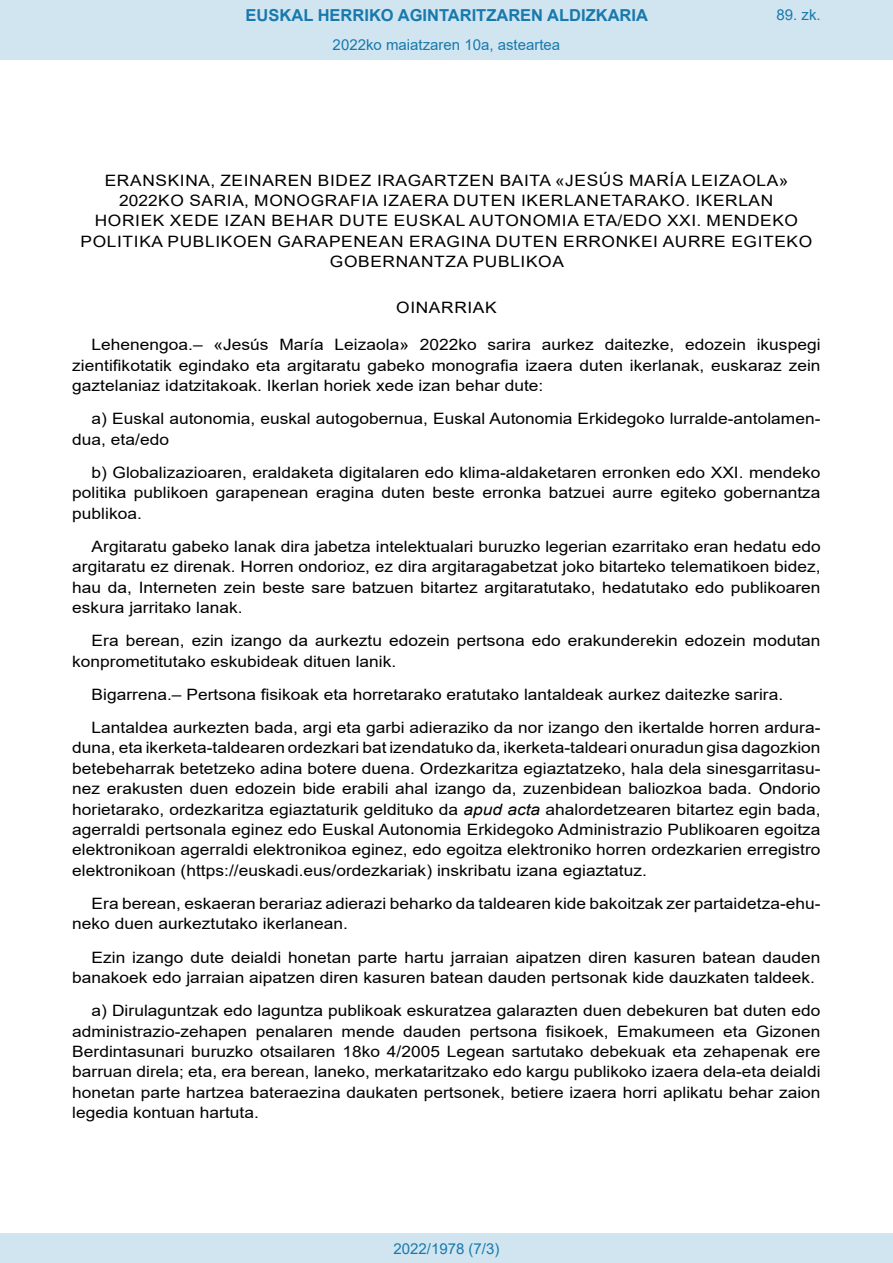
<style>
.page{position:relative;width:893px;height:1263px;background:#fff}
.page>*{position:absolute;margin:0;border:0;box-sizing:border-box;transform-origin:0 0}
.t1{font:700 16.5px "Arial";color:#1879ad}
.BOPVDetalle{font:15.6px/20.4px "Arial";color:#000;text-align:justify;scale:1.11 1}
.BOPVClave{font:15.6px/20.4px "Arial";letter-spacing:.035em;color:#000;text-align:center;scale:1.11 1}
.Paginacion_Centro{font:15px "Arial";color:#1879ad}
.s1{font-style:italic}
</style>
<div class="page">
<div style="left:0;top:0;width:893px;height:60px;background:#d0e5f0"></div>
<div style="left:0;top:1233px;width:893px;height:30px;background:#d0e5f0"></div>
<p class="t1" style="left:246px;top:3px;width:404px">EUSKAL HERRIKO AGINTARITZAREN ALDIZKARIA</p>
<p class="Paginacion_Centro" style="left:333px;top:35px;width:229px">2022ko maiatzaren 10a, asteartea</p>
<p class="Paginacion_Centro" style="left:776px;top:5px;width:46px">89. zk.</p>
<p class="BOPVClave" style="left:81px;top:170px;width:661px">ERANSKINA, ZEINAREN BIDEZ IRAGARTZEN BAITA «JESÚS MARÍA LEIZAOLA» 2022KO SARIA, MONOGRAFIA IZAERA DUTEN IKERLANETARAKO. IKERLAN<br>HORIEK XEDE IZAN BEHAR DUTE EUSKAL AUTONOMIA ETA/EDO XXI. MENDEKO POLITIKA PUBLIKOEN GARAPENEAN ERAGINA DUTEN ERRONKEI AURRE EGITEKO GOBERNANTZA PUBLIKOA</p>
<p class="BOPVClave" style="left:396px;top:297px;width:92px">OINARRIAK</p>
<p class="BOPVDetalle" style="left:72px;top:335px;width:676px;text-indent:19px">Lehenengoa.– «Jesús María Leizaola» 2022ko sarira aurkez daitezke, edozein ikuspegi zientifikotatik egindako eta argitaratu gabeko monografia izaera duten ikerlanak, euskaraz zein gaztelaniaz idatzitakoak. Ikerlan horiek xede izan behar dute:</p>
<p class="BOPVDetalle" style="left:72px;top:409px;width:676px;text-indent:19px">a) Euskal autonomia, euskal autogobernua, Euskal Autonomia Erkidegoko lurralde-antolamen&shy;dua, eta/edo</p>
<p class="BOPVDetalle" style="left:72px;top:462px;width:676px;text-indent:19px">b) Globalizazioaren, eraldaketa digitalaren edo klima-aldaketaren erronken edo XXI. mendeko politika publikoen garapenean eragina duten beste erronka batzuei aurre egiteko gobernantza publikoa.</p>
<p class="BOPVDetalle" style="left:72px;top:536px;width:676px;text-indent:19px">Argitaratu gabeko lanak dira jabetza intelektualari buruzko legerian ezarritako eran hedatu edo argitaratu ez direnak. Horren ondorioz, ez dira argitaragabetzat joko bitarteko telematikoen bidez, hau da, Interneten zein beste sare batzuen bitartez argitaratutako, hedatutako edo publikoaren eskura jarritako lanak.</p>
<p class="BOPVDetalle" style="left:72px;top:630px;width:676px;text-indent:19px">Era berean, ezin izango da aurkeztu edozein pertsona edo erakunderekin edozein modutan konprometitutako eskubideak dituen lanik.</p>
<p class="BOPVDetalle" style="left:92px;top:684px;width:625px">Bigarrena.– Pertsona fisikoak eta horretarako eratutako lantaldeak aurkez daitezke sarira.</p>
<p class="BOPVDetalle" style="left:72px;top:717px;width:676px;text-indent:19px">Lantaldea aurkezten bada, argi eta garbi adieraziko da nor izango den ikertalde horren ardura&shy;duna, eta ikerketa-taldearen ordezkari bat izendatuko da, ikerketa-taldeari onuradun gisa dagozkion betebeharrak betetzeko adina botere duena. Ordezkaritza egiaztatzeko, hala dela sinesgarritasu&shy;nez erakusten duen edozein bide erabili ahal izango da, zuzenbidean baliozkoa bada. Ondorio horietarako, ordezkaritza egiaztaturik geldituko da <span class="s1">apud acta</span> ahalordetzearen bitartez egin bada, agerraldi pertsonala eginez edo Euskal Autonomia Erkidegoko Administrazio Publikoaren egoitza elektronikoan agerraldi elektronikoa eginez, edo egoitza elektroniko horren ordezkarien erregistro elektronikoan (https://euskadi.eus/ordezkariak) inskribatu izana egiaztatuz.</p>
<p class="BOPVDetalle" style="left:72px;top:893px;width:676px;text-indent:19px">Era berean, eskaeran berariaz adierazi beharko da taldearen kide bakoitzak zer partaidetza-ehu&shy;neko duen aurkeztutako ikerlanean.</p>
<p class="BOPVDetalle" style="left:72px;top:947px;width:676px;text-indent:19px">Ezin izango dute deialdi honetan parte hartu jarraian aipatzen diren kasuren batean dauden banakoek edo jarraian aipatzen diren kasuren batean dauden pertsonak kide dauzkaten taldeek.</p>
<p class="BOPVDetalle" style="left:72px;top:1000px;width:676px;text-indent:19px">a) Dirulaguntzak edo laguntza publikoak eskuratzea galarazten duen debekuren bat duten edo administrazio-zehapen penalaren mende dauden pertsona fisikoek, Emakumeen eta Gizonen Berdintasunari buruzko otsailaren 18ko 4/2005 Legean sartutako debekuak eta zehapenak ere barruan direla; eta, era berean, laneko, merkataritzako edo kargu publikoko izaera dela-eta deialdi honetan parte hartzea bateraezina daukaten pertsonek, betiere izaera horri aplikatu behar zaion legedia kontuan hartuta.</p>
<p class="Paginacion_Centro" style="left:393px;top:1238px;width:107px">2022/1978 (7/3)</p>
</div>
